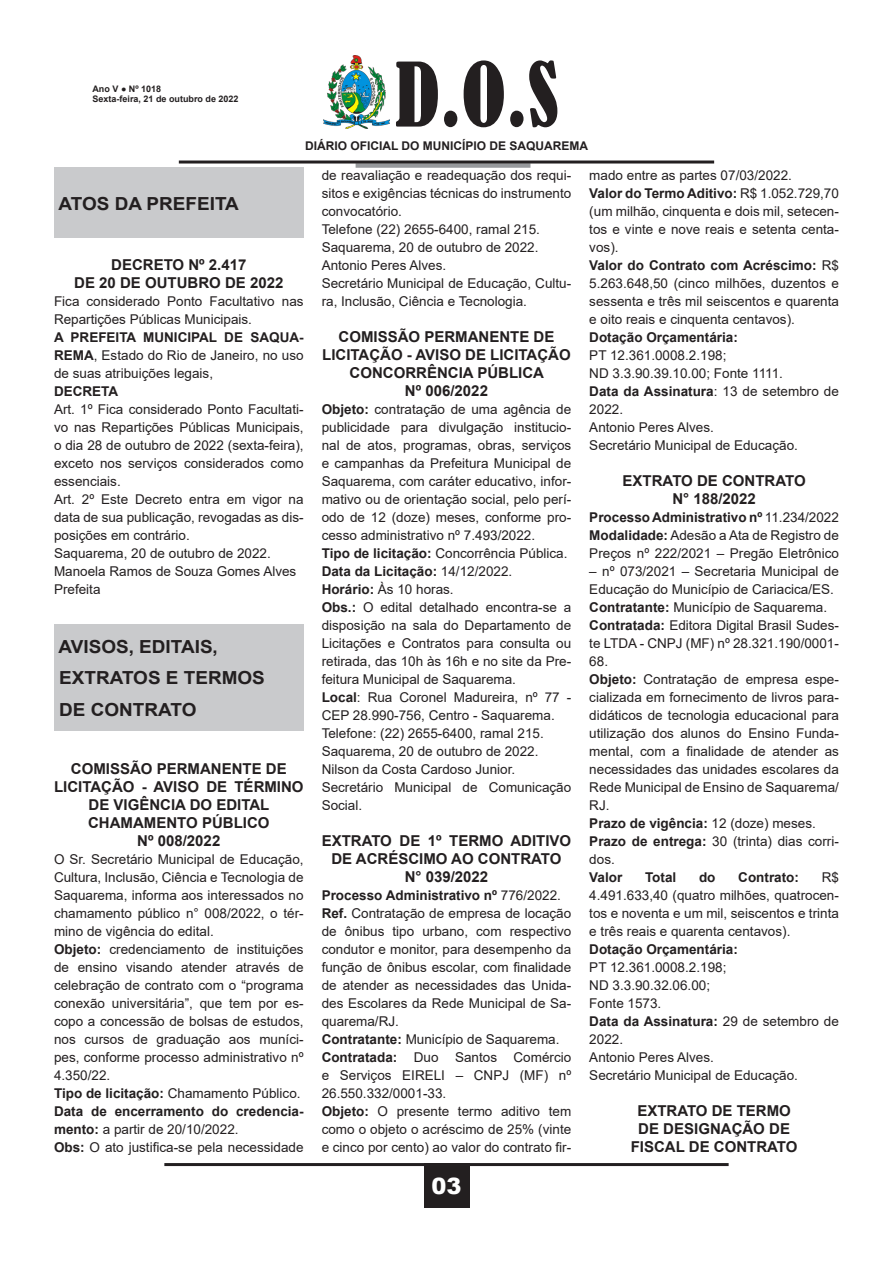
<style>
.page{position:relative;width:893px;height:1263px;background:#fff}
.page>*{position:absolute;margin:0;border:0;box-sizing:border-box;transform-origin:0 0}
.t1{font:condensed 82.5px "Bernard";color:#231f20}
.t2{font:900 22.5px "Arial";color:#fff}
.t3{font:700 18px "Arial";color:#231f20;scale:1.05 1}
.t4{font:700 15px/18px "Arial";color:#231f20;text-align:center}
.t5{font:13.5px/18px "Arial";color:#231f20;text-align:justify}
.t6{font:700 13.5px/18px "Arial";color:#231f20}
.t7{font:700 12px "Arial";color:#231f20}
.t8{font:700 9px/10.8px "Arial";color:#231f20}
.s1{font-weight:700}
.s2{font-weight:400}
</style>
<div class="page">
<hr style="left:164px;top:1163px;width:565px;height:3px;background:#231f20">
<div style="left:424px;top:1163px;width:45px;height:45px;background:#231f20"></div>
<img style="left:324px;top:55px;width:65px;height:73px">
<div style="left:356px;top:163px;width:174px;height:5px;background:#97999c"></div>
<hr style="left:179px;top:161px;width:535px;height:3px;background:#231f20">
<div style="left:54px;top:168px;width:249px;height:70px;background:#c9cacc"></div>
<div style="left:54px;top:624px;width:250px;height:107px;background:#c9cacc"></div>
<p class="t8" style="left:92px;top:83px;width:148px">Ano V ● Nº 1018<br>Sexta-feira, 21 de outubro de 2022</p>
<h1 class="t1" style="left:395px;top:47px;width:165px">D.O.S</h1>
<p class="t7" style="left:305px;top:137px;width:285px">DIÁRIO OFICIAL DO MUNICÍPIO DE SAQUAREMA</p>
<p class="t3" style="left:59px;top:190px;width:173px">ATOS DA PREFEITA</p>
<p class="t4" style="left:111px;top:256px;width:137px">DECRETO Nº 2.417</p>
<p class="t4" style="left:74px;top:274px;width:211px">DE 20 DE OUTUBRO DE 2022</p>
<p class="t5" style="left:54px;top:292px;width:251px">Fica considerado Ponto Facultativo nas<br>Repartições Públicas Municipais.</p>
<p class="t5" style="left:54px;top:328px;width:251px"><span class="s1">A PREFEITA MUNICIPAL DE SAQUA-REMA</span>, Estado do Rio de Janeiro, no uso de suas atribuições legais,</p>
<p class="t6" style="left:54px;top:382px;width:66px">DECRETA</p>
<p class="t5" style="left:54px;top:400px;width:251px">Art. 1º Fica considerado Ponto Facultati&shy;vo nas Repartições Públicas Municipais, o dia 28 de outubro de 2022 (sexta-feira), exceto nos serviços considerados como essenciais.</p>
<p class="t5" style="left:54px;top:490px;width:251px">Art. 2º Este Decreto entra em vigor na data de sua publicação, revogadas as dis&shy;posições em contrário.</p>
<p class="t5" style="left:54px;top:544px;width:218px">Saquarema, 20 de outubro de 2022.</p>
<p class="t5" style="left:54px;top:562px;width:244px">Manoela Ramos de Souza Gomes Alves</p>
<p class="t5" style="left:54px;top:580px;width:48px">Prefeita</p>
<p class="t3" style="left:59px;top:634px;width:153px">AVISOS, EDITAIS,</p>
<p class="t3" style="left:59px;top:665px;width:197px">EXTRATOS E TERMOS</p>
<p class="t3" style="left:59px;top:697px;width:132px">DE CONTRATO</p>
<p class="t4" style="left:71px;top:760px;width:217px">COMISSÃO PERMANENTE DE</p>
<p class="t4" style="left:54px;top:778px;width:251px">LICITAÇÃO - AVISO DE TÉRMINO<br>DE VIGÊNCIA DO EDITAL</p>
<p class="t4" style="left:88px;top:814px;width:183px">CHAMAMENTO PÚBLICO</p>
<p class="t4" style="left:137px;top:832px;width:85px">Nº 008/2022</p>
<p class="t5" style="left:54px;top:850px;width:251px">O Sr. Secretário Municipal de Educação, Cultura, Inclusão, Ciência e Tecnologia de Saquarema, informa aos interessados no chamamento público n° 008/2022, o tér&shy;mino de vigência do edital.</p>
<p class="t5" style="left:54px;top:940px;width:251px"><span class="s1">Objeto:</span> credenciamento de instituições de ensino visando atender através de celebração de contrato com o “programa conexão universitária”, que tem por es&shy;copo a concessão de bolsas de estudos, nos cursos de graduação aos muníci&shy;pes, conforme processo administrativo nº 4.350/22.</p>
<p class="t5" style="left:54px;top:1084px;width:248px"><span class="s1">Tipo de licitação:</span> Chamamento Público.</p>
<p class="t6" style="left:54px;top:1102px;width:251px">Data de encerramento do credencia&shy;mento: <span class="s2">a partir de 20/10/2022.</span></p>
<p class="t5" style="left:54px;top:1138px;width:251px"><span class="s1">Obs:</span> O ato justifica-se pela necessidade</p>
<p class="t5" style="left:322px;top:166px;width:251px">de reavaliação e readequação dos requi&shy;sitos e exigências técnicas do instrumento convocatório.</p>
<p class="t5" style="left:322px;top:220px;width:220px">Telefone (22) 2655-6400, ramal 215.</p>
<p class="t5" style="left:322px;top:238px;width:218px">Saquarema, 20 de outubro de 2022.</p>
<p class="t5" style="left:322px;top:256px;width:126px">Antonio Peres Alves.</p>
<p class="t5" style="left:322px;top:274px;width:251px">Secretário Municipal de Educação, Cultu&shy;ra, Inclusão, Ciência e Tecnologia.</p>
<p class="t4" style="left:339px;top:328px;width:217px">COMISSÃO PERMANENTE DE</p>
<p class="t4" style="left:322px;top:346px;width:250px">LICITAÇÃO - AVISO DE LICITAÇÃO</p>
<p class="t4" style="left:350px;top:364px;width:196px">CONCORRÊNCIA PÚBLICA</p>
<p class="t4" style="left:405px;top:382px;width:85px">Nº 006/2022</p>
<p class="t5" style="left:322px;top:400px;width:251px"><span class="s1">Objeto:</span> contratação de uma agência de publicidade para divulgação institucio&shy;nal de atos, programas, obras, serviços e campanhas da Prefeitura Municipal de Saquarema, com caráter educativo, infor&shy;mativo ou de orientação social, pelo perí&shy;odo de 12 (doze) meses, conforme pro&shy;cesso administrativo nº 7.493/2022.</p>
<p class="t5" style="left:322px;top:544px;width:247px"><span class="s1">Tipo de licitação:</span> Concorrência Pública.</p>
<p class="t6" style="left:322px;top:562px;width:192px">Data da Licitação: <span class="s2">14/12/2022.</span></p>
<p class="t5" style="left:322px;top:580px;width:134px"><span class="s1">Horário:</span> Às 10 horas.</p>
<p class="t5" style="left:322px;top:598px;width:251px"><span class="s1">Obs.:</span> O edital detalhado encontra-se a disposição na sala do Departamento de Licitações e Contratos para consulta ou retirada, das 10h às 16h e no site da Pre&shy;feitura Municipal de Saquarema.</p>
<p class="t5" style="left:322px;top:688px;width:251px"><span class="s1">Local</span>: Rua Coronel Madureira, nº 77 -<br>CEP 28.990-756, Centro - Saquarema.</p>
<p class="t5" style="left:322px;top:724px;width:224px">Telefone: (22) 2655-6400, ramal 215.</p>
<p class="t5" style="left:322px;top:742px;width:218px">Saquarema, 20 de outubro de 2022.</p>
<p class="t5" style="left:322px;top:760px;width:195px">Nilson da Costa Cardoso Junior.</p>
<p class="t5" style="left:322px;top:778px;width:251px">Secretário Municipal de Comunicação</p>
<p class="t5" style="left:322px;top:796px;width:42px">Social.</p>
<p class="t4" style="left:322px;top:832px;width:251px">EXTRATO DE 1º TERMO ADITIVO<br>DE ACRÉSCIMO AO CONTRATO</p>
<p class="t4" style="left:405px;top:868px;width:85px">N° 039/2022</p>
<p class="t6" style="left:322px;top:886px;width:241px">Processo Administrativo nº <span class="s2">776/2022.</span></p>
<p class="t5" style="left:322px;top:904px;width:251px"><span class="s1">Ref.</span> Contratação de empresa de locação de ônibus tipo urbano, com respectivo condutor e monitor, para desempenho da função de ônibus escolar, com finalidade de atender as necessidades das Unida&shy;des Escolares da Rede Municipal de Sa&shy;quarema/RJ.</p>
<p class="t5" style="left:322px;top:1030px;width:239px"><span class="s1">Contratante:</span> Município de Saquarema.</p>
<p class="t5" style="left:322px;top:1048px;width:251px"><span class="s1">Contratada:</span> Duo Santos Comércio e Serviços EIRELI – CNPJ (MF) nº 26.550.332/0001-33.</p>
<p class="t5" style="left:322px;top:1102px;width:251px"><span class="s1">Objeto:</span> O presente termo aditivo tem como o objeto o acréscimo de 25% (vinte e cinco por cento) ao valor do contrato fir-</p>
<h2 class="t2" style="left:431px;top:1170px;width:32px">03</h2>
<p class="t5" style="left:589px;top:166px;width:204px">mado entre as partes 07/03/2022.</p>
<p class="t5" style="left:589px;top:184px;width:251px"><span class="s1">Valor do Termo Aditivo:</span> R$ 1.052.729,70 (um milhão, cinquenta e dois mil, setecen&shy;tos e vinte e nove reais e setenta centa&shy;vos).</p>
<p class="t5" style="left:589px;top:256px;width:251px"><span class="s1">Valor do Contrato com Acréscimo:</span> R$ 5.263.648,50 (cinco milhões, duzentos e sessenta e três mil seiscentos e quarenta e oito reais e cinquenta centavos).</p>
<p class="t6" style="left:589px;top:328px;width:150px">Dotação Orçamentária:</p>
<p class="t5" style="left:589px;top:346px;width:139px">PT 12.361.0008.2.198;</p>
<p class="t5" style="left:589px;top:364px;width:195px">ND 3.3.90.39.10.00; Fonte 1111.</p>
<p class="t5" style="left:589px;top:382px;width:251px"><span class="s1">Data da Assinatura</span>: 13 de setembro de<br>2022.</p>
<p class="t5" style="left:589px;top:418px;width:126px">Antonio Peres Alves.</p>
<p class="t5" style="left:589px;top:436px;width:210px">Secretário Municipal de Educação.</p>
<p class="t4" style="left:623px;top:472px;width:185px">EXTRATO DE CONTRATO</p>
<p class="t4" style="left:672px;top:490px;width:85px">N° 188/2022</p>
<p class="t6" style="left:589px;top:508px;width:251px">Processo Administrativo nº <span class="s2">11.234/2022</span></p>
<p class="t5" style="left:589px;top:526px;width:251px"><span class="s1">Modalidade:</span> Adesão a Ata de Registro de<br>Preços nº 222/2021 – Pregão Eletrônico</p>
<p class="t5" style="left:589px;top:562px;width:251px">– nº 073/2021 – Secretaria Municipal de<br>Educação do Município de Cariacica/ES.</p>
<p class="t5" style="left:589px;top:598px;width:239px"><span class="s1">Contratante:</span> Município de Saquarema.</p>
<p class="t5" style="left:589px;top:616px;width:251px"><span class="s1">Contratada:</span> Editora Digital Brasil Sudes&shy;te LTDA - CNPJ (MF) nº 28.321.190/0001- 68.</p>
<p class="t5" style="left:589px;top:670px;width:251px"><span class="s1">Objeto:</span> Contratação de empresa espe&shy;cializada em fornecimento de livros para&shy;didáticos de tecnologia educacional para utilização dos alunos do Ensino Funda&shy;mental, com a finalidade de atender as necessidades das unidades escolares da Rede Municipal de Ensino de Saquarema/ RJ.</p>
<p class="t6" style="left:589px;top:814px;width:228px">Prazo de vigência: <span class="s2">12 (doze) meses.</span></p>
<p class="t5" style="left:589px;top:832px;width:251px"><span class="s1">Prazo de entrega:</span> 30 (trinta) dias corri&shy;dos.</p>
<p class="t6" style="left:589px;top:868px;width:35px">Valor</p>
<p class="t6" style="left:645px;top:868px;width:33px">Total</p>
<p class="t6" style="left:699px;top:868px;width:18px">do</p>
<p class="t6" style="left:738px;top:868px;width:62px">Contrato:</p>
<p class="t5" style="left:589px;top:868px;width:251px;text-indent:232px">R$ 4.491.633,40 (quatro milhões, quatrocen&shy;tos e noventa e um mil, seiscentos e trinta e três reais e quarenta centavos).</p>
<p class="t6" style="left:589px;top:940px;width:150px">Dotação Orçamentária:</p>
<p class="t5" style="left:589px;top:958px;width:139px">PT 12.361.0008.2.198;</p>
<p class="t5" style="left:589px;top:976px;width:122px">ND 3.3.90.32.06.00;</p>
<p class="t5" style="left:589px;top:994px;width:74px">Fonte 1573.</p>
<p class="t5" style="left:589px;top:1012px;width:251px"><span class="s1">Data da Assinatura:</span> 29 de setembro de<br>2022.</p>
<p class="t5" style="left:589px;top:1048px;width:126px">Antonio Peres Alves.</p>
<p class="t5" style="left:589px;top:1066px;width:210px">Secretário Municipal de Educação.</p>
<p class="t4" style="left:637px;top:1102px;width:155px">EXTRATO DE TERMO</p>
<p class="t4" style="left:638px;top:1120px;width:153px">DE DESIGNAÇÃO DE</p>
<p class="t4" style="left:631px;top:1138px;width:168px">FISCAL DE CONTRATO</p>
</div>
